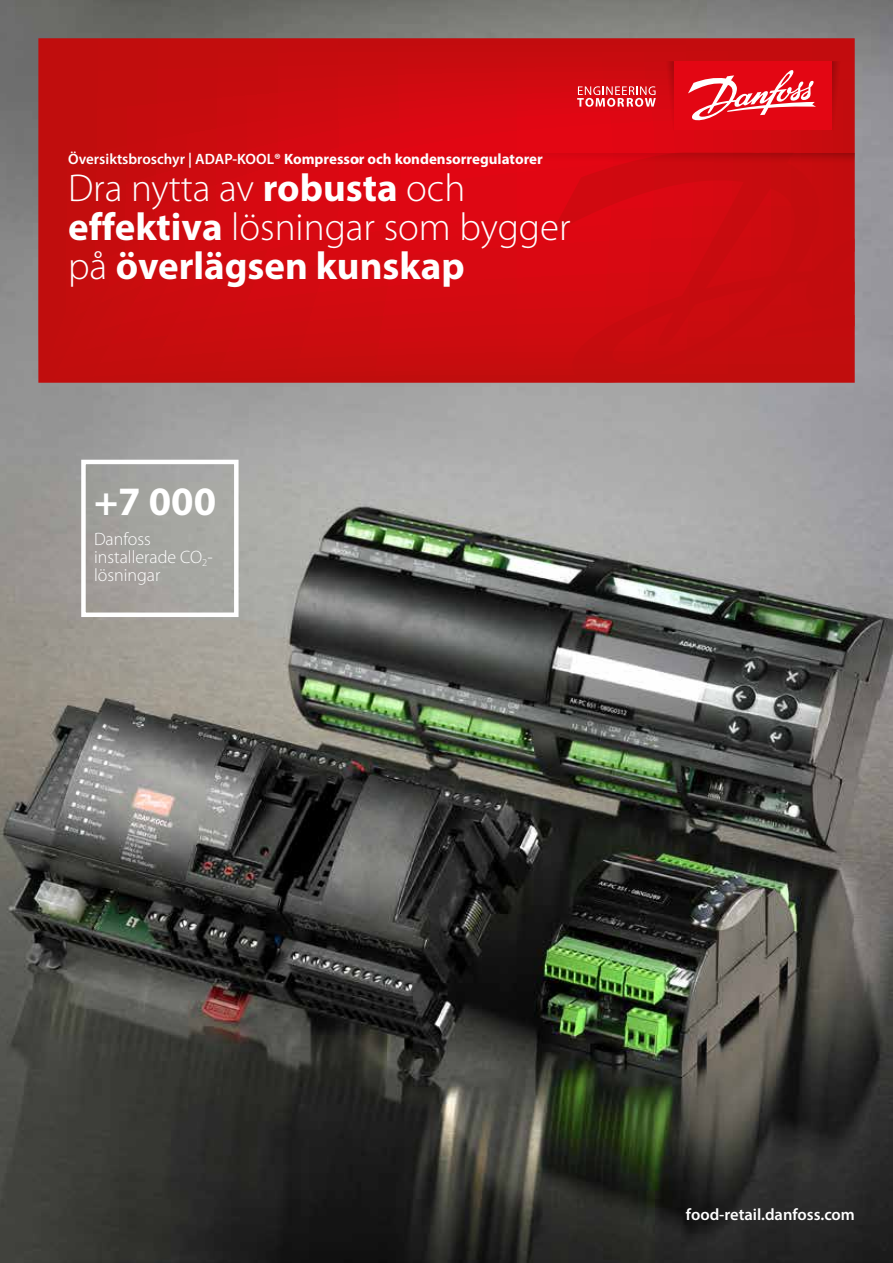
<style>
.page{position:relative;width:893px;height:1263px;background:#fff}
.page>*{position:absolute;margin:0;border:0;box-sizing:border-box;transform-origin:0 0}
.t1{font:700 40.5px "Myriad Pro";color:#fff}
.t2{font:300 39px/39px "Myriad Pro";color:#fff}
.t3{font:300 18px/18px "Myriad Pro";color:#fff}
.t4{font:600 16.5px "Myriad Pro";color:#fff}
.t5{font:700 15px "Myriad Pro";color:#fff}
.s1{font-weight:600}
.s2{font-weight:700}
</style>
<div class="page">
<img style="left:0;top:0;width:893px;height:1263px">
<svg style="left:38px;top:38px;width:817px;height:345px;background:#cd0b0f"></svg>
<svg style="left:550px;top:166px;width:305px;height:217px;background:#cb0b0f"></svg>
<svg style="left:832px;top:61px;width:12px;height:69px"></svg>
<svg style="left:358px;top:153px;width:497px;height:13px;background:#d00710"></svg>
<div style="left:674px;top:61px;width:158px;height:69px;background:#e30613"></div>
<svg style="left:577px;top:61px;width:97px;height:69px;background:#d81d25"></svg>
<svg style="left:688px;top:70px;width:128px;height:51px"></svg>
<div style="left:81px;top:460px;width:158px;height:157px;border:4px solid #fff"></div>
<p class="t5" style="left:68px;top:149px;width:476px"><span class="s1">Översiktsbroschyr | ADAP-KOOL</span>® Kompressor och kondensorregulatorer</p>
<p class="t2" style="left:68px;top:170px;width:504px">Dra nytta av <span class="s2">robusta</span> och <span class="s2">effektiva</span> lösningar som bygger på <span class="s2">överlägsen kunskap</span></p>
<p class="t1" style="left:94px;top:475px;width:124px">+7 000</p>
<p class="t3" style="left:94px;top:530px;width:120px">Danfoss installerade CO<sub>2</sub>- lösningar</p>
<p class="t4" style="left:686px;top:1204px;width:170px">food-retail.danfoss.com</p>
</div>
